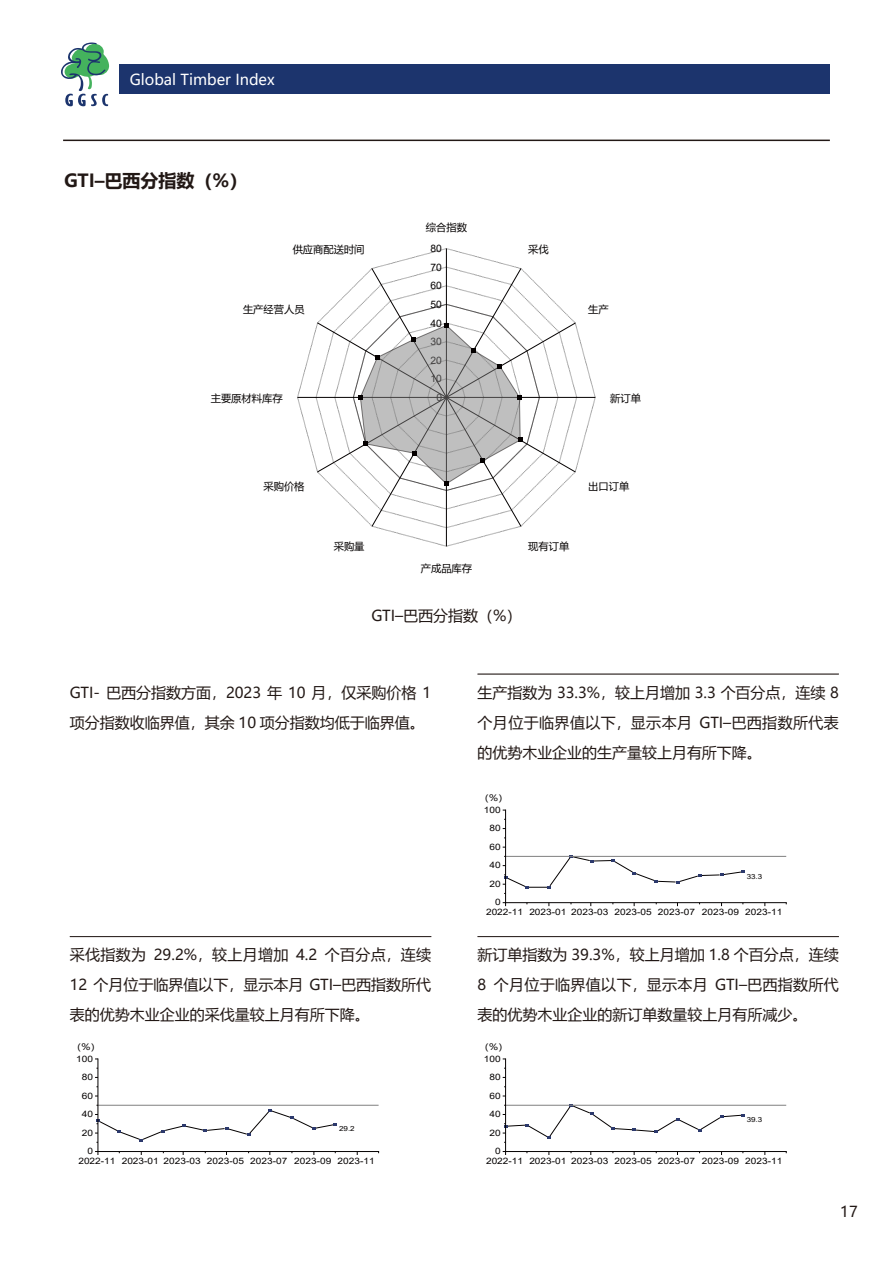
<style>
.page{position:relative;width:893px;height:1263px;background:#fff}
.page>*{position:absolute;margin:0;border:0;box-sizing:border-box;transform-origin:0 0}
.t1{font:700 18px "Microsoft Ya Hei";color:#221815}
.t2{font:15px/30px "Microsoft Ya Hei";color:#221815;text-align:justify}
.t3{font:15px "Microsoft Ya Hei";color:#fff}
.t4{font:10.2px "Microsoft Ya Hei";color:#040000}
.t5{font:10.2px "Arial";letter-spacing:.005em;color:#040000}
.t6{font:8.85px "Arial";letter-spacing:.005em;color:#040000;scale:1.14 1}
.t7{font:8.85px "Microsoft Ya Hei";color:#040000;scale:1.14 1}
.t8{font:7.05px "Arial";color:#040000;scale:1.14 1}
</style>
<div class="page">
<hr style="left:63px;top:140px;width:767px;height:1px;background:#221815">
<hr style="left:70px;top:936px;width:361px;height:1px;background:#221815">
<hr style="left:477px;top:936px;width:362px;height:1px;background:#221815">
<hr style="left:477px;top:674px;width:362px;height:1px;background:#221815">
<div style="left:119px;top:64px;width:710px;height:30px;background:#1c346d"></div>
<svg style="left:61px;top:42px;width:49px;height:64px"></svg>
<hr style="left:98px;top:1105px;width:281px;height:1px;background:#808080">
<hr style="left:98px;top:1151px;width:281px;height:1px;background:#040000">
<hr style="left:98px;top:1059px;width:1px;height:92px;background:#040000">
<svg style="left:95px;top:1105px;width:242px;height:38px"></svg>
<hr style="left:506px;top:856px;width:280px;height:1px;background:#808080">
<hr style="left:506px;top:902px;width:280px;height:1px;background:#040000">
<hr style="left:505px;top:810px;width:1px;height:93px;background:#040000">
<svg style="left:503px;top:855px;width:242px;height:39px"></svg>
<hr style="left:506px;top:1105px;width:280px;height:1px;background:#808080">
<hr style="left:506px;top:1151px;width:280px;height:1px;background:#040000">
<hr style="left:505px;top:1059px;width:1px;height:92px;background:#040000">
<svg style="left:503px;top:1104px;width:242px;height:39px"></svg>
<svg style="left:297px;top:248px;width:299px;height:299px"></svg>
<p class="t3" style="left:130px;top:69px;width:147px">Global Timber Index</p>
<p class="t1" style="left:64px;top:168px;width:185px">GTI–巴西分指数（%）</p>
<p class="t4" style="left:426px;top:220px;width:43px">综合指数</p>
<p class="t4" style="left:293px;top:242px;width:73px">供应商配送时间</p>
<p class="t5" style="left:431px;top:242px;width:13px">80</p>
<p class="t4" style="left:528px;top:242px;width:22px">采伐</p>
<p class="t5" style="left:431px;top:260px;width:13px">70</p>
<p class="t5" style="left:431px;top:279px;width:13px">60</p>
<p class="t4" style="left:243px;top:302px;width:63px">生产经营人员</p>
<p class="t5" style="left:431px;top:297px;width:13px">50</p>
<p class="t4" style="left:588px;top:302px;width:22px">生产</p>
<p class="t5" style="left:431px;top:316px;width:13px">40</p>
<p class="t5" style="left:431px;top:335px;width:13px">30</p>
<p class="t5" style="left:431px;top:353px;width:13px">20</p>
<p class="t5" style="left:431px;top:372px;width:13px">10</p>
<p class="t4" style="left:211px;top:391px;width:73px">主要原材料库存</p>
<p class="t5" style="left:436px;top:390px;width:7px">0</p>
<p class="t4" style="left:610px;top:391px;width:32px">新订单</p>
<p class="t4" style="left:264px;top:479px;width:43px">采购价格</p>
<p class="t4" style="left:334px;top:539px;width:32px">采购量</p>
<p class="t4" style="left:421px;top:561px;width:53px">产成品库存</p>
<p class="t2" style="left:371px;top:600px;width:152px">GTI–巴西分指数（%）</p>
<p class="t4" style="left:528px;top:539px;width:43px">现有订单</p>
<p class="t4" style="left:588px;top:479px;width:43px">出口订单</p>
<p class="t2" style="left:70px;top:677px;width:363px">GTI- 巴西分指数方面，2023 年 10 月，仅采购价格 1项分指数收临界值，其余 10 项分指数均低于临界值。</p>
<p class="t2" style="left:477px;top:677px;width:363px">生产指数为 33.3%，较上月增加 3.3 个百分点，连续 8个月位于临界值以下，显示本月 GTI–巴西指数所代表的优势木业企业的生产量较上月有所下降。</p>
<p class="t7" style="left:479px;top:791px;width:27px">（%）</p>
<p class="t6" style="left:484px;top:803px;width:16px">100</p>
<p class="t6" style="left:489px;top:822px;width:11px">80</p>
<p class="t6" style="left:489px;top:840px;width:11px">60</p>
<p class="t6" style="left:489px;top:859px;width:11px">40</p>
<p class="t8" style="left:747px;top:871px;width:15px">33.3</p>
<p class="t6" style="left:486px;top:906px;width:261px">2022-11 2023-01 2023-03 2023-05 2023-07 2023-09 2023-11</p>
<p class="t6" style="left:489px;top:877px;width:11px">20</p>
<p class="t6" style="left:495px;top:896px;width:6px">0</p>
<p class="t2" style="left:70px;top:939px;width:363px">采伐指数为 29.2%，较上月增加 4.2 个百分点，连续12 个月位于临界值以下，显示本月 GTI–巴西指数所代表的优势木业企业的采伐量较上月有所下降。</p>
<p class="t2" style="left:477px;top:939px;width:363px">新订单指数为 39.3%，较上月增加 1.8 个百分点，连续8 个月位于临界值以下，显示本月 GTI–巴西指数所代表的优势木业企业的新订单数量较上月有所减少。</p>
<p class="t7" style="left:71px;top:1040px;width:27px">（%）</p>
<p class="t7" style="left:479px;top:1040px;width:27px">（%）</p>
<p class="t6" style="left:76px;top:1052px;width:16px">100</p>
<p class="t6" style="left:484px;top:1052px;width:16px">100</p>
<p class="t6" style="left:82px;top:1071px;width:11px">80</p>
<p class="t6" style="left:489px;top:1071px;width:11px">80</p>
<p class="t6" style="left:82px;top:1089px;width:11px">60</p>
<p class="t6" style="left:489px;top:1089px;width:11px">60</p>
<p class="t6" style="left:82px;top:1108px;width:11px">40</p>
<p class="t8" style="left:339px;top:1124px;width:15px">29.2</p>
<p class="t6" style="left:78px;top:1155px;width:261px">2022-11 2023-01 2023-03 2023-05 2023-07 2023-09 2023-11</p>
<p class="t6" style="left:82px;top:1126px;width:11px">20</p>
<p class="t6" style="left:87px;top:1145px;width:6px">0</p>
<p class="t6" style="left:489px;top:1108px;width:11px">40</p>
<p class="t8" style="left:747px;top:1115px;width:15px">39.3</p>
<p class="t6" style="left:486px;top:1155px;width:261px">2022-11 2023-01 2023-03 2023-05 2023-07 2023-09 2023-11</p>
<p class="t6" style="left:489px;top:1126px;width:11px">20</p>
<p class="t6" style="left:495px;top:1145px;width:6px">0</p>
<p class="t2" style="left:840px;top:1196px;width:19px">17</p>
</div>
